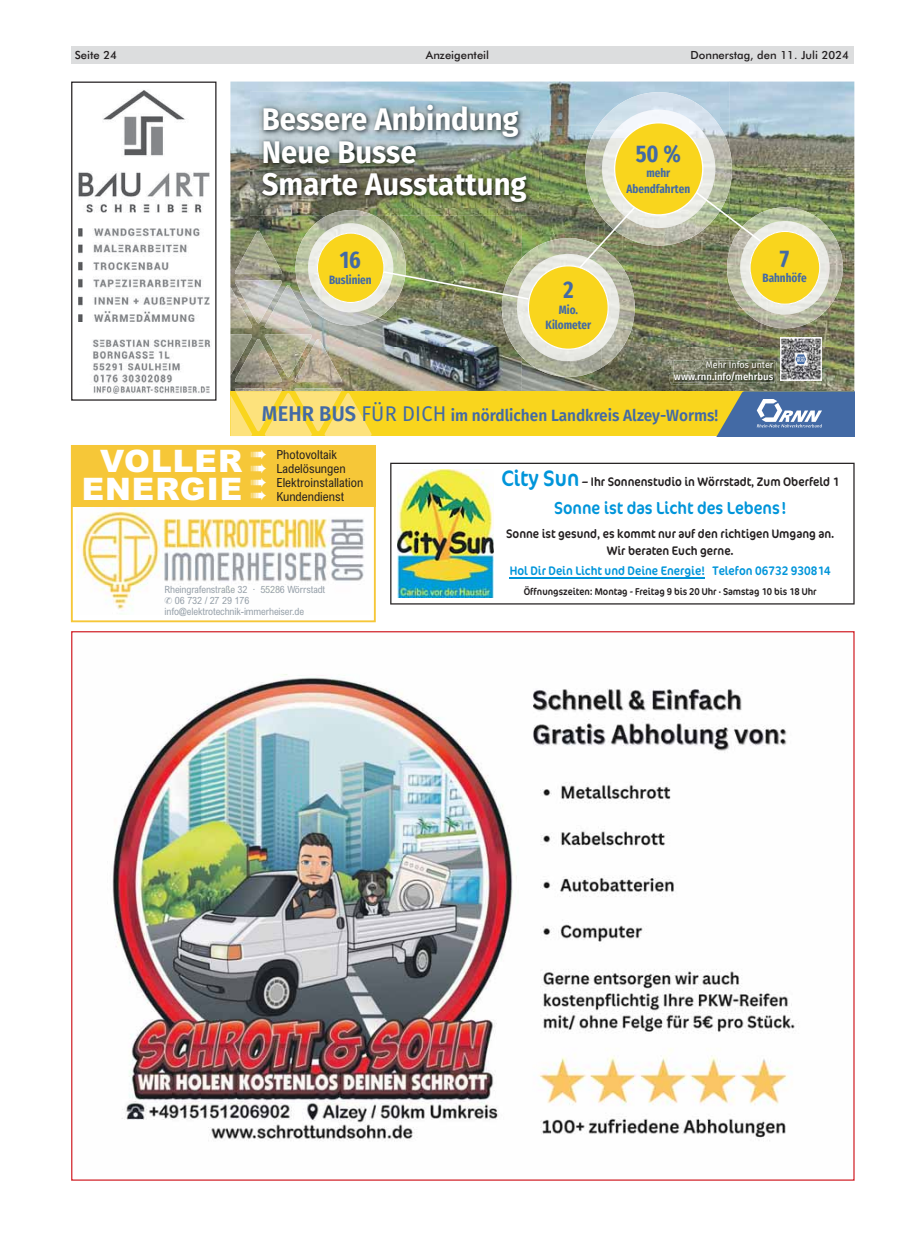
<style>
.page{position:relative;width:904px;height:1241px;background:#fff}
.page>*{position:absolute;margin:0;border:0;box-sizing:border-box;transform-origin:0 0}
.t1{font:700 31.25px/32.5px "Fira Sans";color:#fff;scale:.94 1}
.t2{font:900 31px/28.1px "Arial";letter-spacing:.035em;color:#fff;text-align:center}
.t3{font:700 24px "Fira Sans Condensed";color:#436aa5;scale:.96 1}
.t4{font:17.5px "Cocon Pro";color:#0095da;scale:.9 1}
.t5{font:600 16.25px "Fira Sans";color:#436aa5;scale:.95 1}
.t6{font:12.5px/17.8px "Cocon Pro";color:#231f20;text-align:center;scale:.9 1}
.t7{font:12.5px/13.8px "Arial Nova Cond";color:#231f20}
.t8{font:12.5px "Cocon Pro";color:#0095da;scale:.9 1}
.t9{font:700 12px/15.1px "Fira Sans Condensed";color:#436aa5;text-align:center;scale:.96 1}
.t10{font:500 11.25px "Futura BT";color:#231f20}
.t11{font:10px/11.2px "Arial Nova Cond";letter-spacing:-.01em;color:#96a0a9}
.t12{font:10px "Cocon Pro";color:#231f20;scale:.9 1}
.t13{font:500 10px "Fira Sans";color:#fff;scale:.96 1}
.t14{font:9.38px "Fira Sans";color:#fff;scale:.96 1}
.s1{font-size:21.25px}
.s2{font-weight:400;font-size:21.25px}
.s3{font-size:22.5px;color:#0095da}
</style>
<div class="page">
<div style="left:71px;top:46px;width:783px;height:18px;background:#dcddde"></div>
<img style="left:112px;top:674px;width:687px;height:467px">
<div style="left:71px;top:81px;width:145px;height:319px;border:1px solid #231f20"></div>
<img style="left:78px;top:90px;width:131px;height:122px">
<img style="left:78px;top:228px;width:131px;height:94px">
<img style="left:94px;top:385px;width:116px;height:8px">
<img style="left:93px;top:339px;width:118px;height:33px">
<img style="left:93px;top:374px;width:79px;height:10px">
<svg style="left:729px;top:81px;width:125px;height:133px;background:#a3b7b9"></svg>
<img style="left:230px;top:81px;width:374px;height:45px">
<img style="left:230px;top:126px;width:42px;height:105px">
<img style="left:522px;top:367px;width:82px;height:24px">
<img style="left:272px;top:216px;width:250px;height:175px">
<img style="left:820px;top:214px;width:34px;height:133px">
<img style="left:604px;top:347px;width:250px;height:44px">
<img style="left:295px;top:216px;width:22px;height:97px">
<img style="left:308px;top:223px;width:9px;height:89px">
<img style="left:502px;top:364px;width:33px;height:3px">
<img style="left:601px;top:364px;width:33px;height:3px">
<img style="left:535px;top:364px;width:66px;height:13px">
<img style="left:595px;top:92px;width:127px;height:30px">
<img style="left:658px;top:110px;width:57px;height:12px">
<img style="left:820px;top:207px;width:22px;height:121px">
<img style="left:820px;top:221px;width:9px;height:93px">
<img style="left:250px;top:92px;width:289px;height:41px">
<img style="left:250px;top:133px;width:41px;height:83px">
<img style="left:291px;top:207px;width:26px;height:9px">
<img style="left:259px;top:102px;width:272px;height:105px">
<img style="left:669px;top:364px;width:107px;height:20px">
<div style="left:230px;top:391px;width:624px;height:45px;background:#f9d51d"></div>
<img style="left:230px;top:231px;width:75px;height:160px">
<img style="left:305px;top:313px;width:37px;height:78px">
<img style="left:234px;top:388px;width:48px;height:3px">
<img style="left:780px;top:338px;width:41px;height:42px">
<img style="left:317px;top:122px;width:503px;height:242px">
<img style="left:673px;top:360px;width:101px;height:22px">
<svg style="left:717px;top:391px;width:137px;height:45px;background:#6783a0"></svg>
<svg style="left:230px;top:391px;width:142px;height:45px"></svg>
<svg style="left:390px;top:462px;width:464px;height:142px"></svg>
<img style="left:397px;top:470px;width:96px;height:127px">
<hr style="left:510px;top:577px;width:195px;height:1px;background:#0095da">
<div style="left:71px;top:445px;width:305px;height:177px;border:2px solid #f6c738"></div>
<img style="left:77px;top:506px;width:293px;height:108px">
<div style="left:71px;top:445px;width:305px;height:61px;background:#f6c738"></div>
<svg style="left:165px;top:597px;width:10px;height:8px"></svg>
<p class="t10" style="left:75px;top:51px;width:44px">Seite 24</p>
<p class="t10" style="left:426px;top:51px;width:65px">Anzeigenteil</p>
<p class="t10" style="left:690px;top:51px;width:160px">Donnerstag, den 11. Juli 2024</p>
<h1 class="t1" style="left:262px;top:105px;width:283px">Bessere Anbindung<br>Neue Busse<br>Smarte Ausstattung</h1>
<h3 class="t3" style="left:340px;top:246px;width:23px">16</h3>
<p class="t9" style="left:329px;top:272px;width:46px">Buslinien</p>
<h3 class="t3" style="left:563px;top:276px;width:12px">2</h3>
<p class="t9" style="left:545px;top:302px;width:49px">Mio.<br>Kilometer</p>
<h3 class="t3" style="left:635px;top:140px;width:48px">50 %</h3>
<p class="t9" style="left:626px;top:165px;width:68px">mehr<br>Abendfahrten</p>
<h3 class="t3" style="left:779px;top:244px;width:11px">7</h3>
<p class="t9" style="left:762px;top:270px;width:47px">Bahnhöfe</p>
<p class="t14" style="left:705px;top:358px;width:72px">Mehr Infos unter</p>
<p class="t13" style="left:674px;top:369px;width:105px">www.rnn.info/mehrbus</p>
<h3 class="t5" style="left:262px;top:405px;width:482px"><span class="s1">MEHR BUS</span> <span class="s2">FÜR DICH</span> im nördlichen Landkreis Alzey-Worms!</h3>
<h2 class="t2" style="left:82px;top:450px;width:162px">VOLLER<br>ENERGIE</h2>
<p class="t7" style="left:276px;top:449px;width:88px">Photovoltaik<br>Ladelösungen<br>Elektroinstallation<br>Kundendienst</p>
<p class="t6" style="left:501px;top:473px;width:377px"><span class="s3">City Sun</span> – Ihr Sonnenstudio in Wörrstadt, Zum Oberfeld 1</p>
<h3 class="t4" style="left:554px;top:499px;width:260px">Sonne ist das Licht des Lebens!</h3>
<p class="t6" style="left:506px;top:525px;width:366px">Sonne ist gesund, es kommt nur auf den richtigen Umgang an.<br>Wir beraten Euch gerne.</p>
<p class="t8" style="left:510px;top:564px;width:358px">Hol Dir Dein Licht und Deine Energie! Telefon 06732 930814</p>
<p class="t11" style="left:164px;top:584px;width:162px">Rheingrafenstraße 32 · 55286 Wörrstadt</p>
<p class="t12" style="left:524px;top:586px;width:327px">Öffnungszeiten: Montag - Freitag 9 bis 20 Uhr · Samstag 10 bis 18 Uhr</p>
<p class="t11" style="left:164px;top:596px;width:141px;text-indent:10px">06 732 / 27 29 176 info@elektrotechnik-immerheiser.de</p>
</div>
